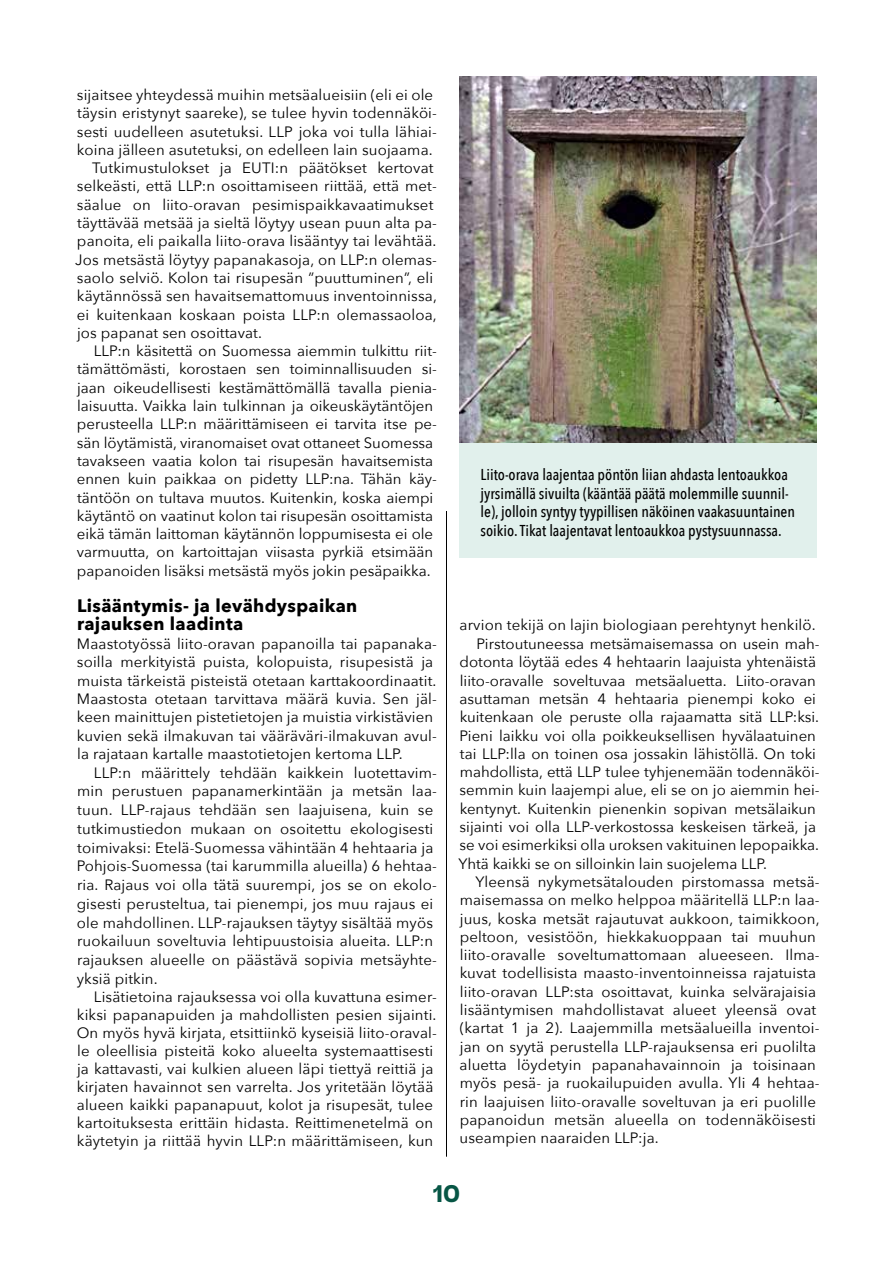
<style>
.page{position:relative;width:893px;height:1263px;background:#fff}
.page>*{position:absolute;margin:0;border:0;box-sizing:border-box;transform-origin:0 0}
.t1{font:900 24px "Panel Sans";color:#075645}
.t2{font:700 18px/18px "Avenir Next";letter-spacing:.02em;color:#000}
.t3{font:500 15.75px/18.8px "Avenir Next Condensed";color:#000}
.t4{font:15px/18.8px "Avenir Next";letter-spacing:.01em;color:#000}
</style>
<div class="page">
<hr style="left:446px;top:511px;width:1px;height:646px;background:#000">
<img style="left:459px;top:77px;width:357px;height:366px">
<div style="left:459px;top:443px;width:357px;height:114px;background:#e1f0ec"></div>
<p class="t4" style="left:77px;top:85px;width:358px">sijaitsee yhteydessä muihin metsäalueisiin (eli ei ole</p>
<p class="t4" style="left:77px;top:103px;width:361px">täysin eristynyt saareke), se tulee hyvin todennäköi-</p>
<p class="t4" style="left:77px;top:121px;width:362px">sesti uudelleen asutetuksi. LLP joka voi tulla lähiai-</p>
<p class="t4" style="left:77px;top:140px;width:357px">koina jälleen asutetuksi, on edelleen lain suojaama.</p>
<p class="t4" style="left:92px;top:158px;width:343px">Tutkimustulokset ja EUTI:n päätökset kertovat</p>
<p class="t4" style="left:77px;top:176px;width:361px">selkeästi, että LLP:n osoittamiseen riittää, että met-</p>
<p class="t4" style="left:77px;top:194px;width:358px">säalue on liito-oravan pesimispaikkavaatimukset</p>
<p class="t4" style="left:77px;top:213px;width:361px">täyttävää metsää ja sieltä löytyy usean puun alta pa-</p>
<p class="t4" style="left:77px;top:231px;width:361px">panoita, eli paikalla liito-orava lisääntyy tai levähtää.</p>
<p class="t4" style="left:75px;top:249px;width:363px">Jos metsästä löytyy papanakasoja, on LLP:n olemas-</p>
<p class="t4" style="left:77px;top:268px;width:358px">saolo selviö. Kolon tai risupesän ”puuttuminen”, eli</p>
<p class="t4" style="left:77px;top:286px;width:361px">käytännössä sen havaitsemattomuus inventoinnissa,</p>
<p class="t4" style="left:77px;top:304px;width:361px">ei kuitenkaan koskaan poista LLP:n olemassaoloa,</p>
<p class="t4" style="left:77px;top:323px;width:187px">jos papanat sen osoittavat.</p>
<p class="t4" style="left:94px;top:341px;width:344px">LLP:n käsitettä on Suomessa aiemmin tulkittu riit-</p>
<p class="t4" style="left:77px;top:359px;width:361px">tämättömästi, korostaen sen toiminnallisuuden si-</p>
<p class="t4" style="left:77px;top:377px;width:361px">jaan oikeudellisesti kestämättömällä tavalla pienia-</p>
<p class="t4" style="left:77px;top:396px;width:358px">laisuutta. Vaikka lain tulkinnan ja oikeuskäytäntöjen</p>
<p class="t4" style="left:77px;top:414px;width:361px">perusteella LLP:n määrittämiseen ei tarvita itse pe-</p>
<p class="t4" style="left:77px;top:432px;width:358px">sän löytämistä, viranomaiset ovat ottaneet Suomessa</p>
<p class="t4" style="left:77px;top:451px;width:358px">tavakseen vaatia kolon tai risupesän havaitsemista</p>
<p class="t4" style="left:77px;top:469px;width:362px">ennen kuin paikkaa on pidetty LLP:na. Tähän käy-</p>
<p class="t4" style="left:77px;top:487px;width:358px">täntöön on tultava muutos. Kuitenkin, koska aiempi</p>
<p class="t4" style="left:77px;top:506px;width:358px">käytäntö on vaatinut kolon tai risupesän osoittamista</p>
<p class="t4" style="left:77px;top:524px;width:358px">eikä tämän laittoman käytännön loppumisesta ei ole</p>
<p class="t4" style="left:77px;top:542px;width:358px">varmuutta, on kartoittajan viisasta pyrkiä etsimään</p>
<p class="t4" style="left:77px;top:560px;width:355px">papanoiden lisäksi metsästä myös jokin pesäpaikka.</p>
<p class="t2" style="left:77px;top:596px;width:282px">Lisääntymis- ja levähdyspaikan rajauksen laadinta</p>
<p class="t4" style="left:77px;top:634px;width:362px;line-height:18.3px">Maastotyössä liito-oravan papanoilla tai papanaka&shy;soilla merkityistä puista, kolopuista, risupesistä ja muista tärkeistä pisteistä otetaan karttakoordinaatit.<br>Maastosta otetaan tarvittava määrä kuvia. Sen jäl&shy;keen mainittujen pistetietojen ja muistia virkistävien kuvien sekä ilmakuvan tai vääräväri-ilmakuvan avul&shy;la rajataan kartalle maastotietojen kertoma LLP.</p>
<p class="t4" style="left:77px;top:762px;width:362px;text-indent:17px">LLP:n määrittely tehdään kaikkein luotettavim&shy;min perustuen papanamerkintään ja metsän laa&shy;tuun. LLP-rajaus tehdään sen laajuisena, kuin se tutkimustiedon mukaan on osoitettu ekologisesti toimivaksi: Etelä-Suomessa vähintään 4 hehtaaria ja Pohjois-Suomessa (tai karummilla alueilla) 6 hehtaa&shy;ria. Rajaus voi olla tätä suurempi, jos se on ekolo&shy;gisesti perusteltua, tai pienempi, jos muu rajaus ei ole mahdollinen. LLP-rajauksen täytyy sisältää myös ruokailuun soveltuvia lehtipuustoisia alueita. LLP:n rajauksen alueelle on päästävä sopivia metsäyhte&shy;yksiä pitkin.</p>
<p class="t4" style="left:77px;top:987px;width:362px;line-height:18px;text-indent:17px">Lisätietoina rajauksessa voi olla kuvattuna esimer&shy;kiksi papanapuiden ja mahdollisten pesien sijainti.<br>On myös hyvä kirjata, etsittiinkö kyseisiä liito-oraval&shy;le oleellisia pisteitä koko alueelta systemaattisesti ja kattavasti, vai kulkien alueen läpi tiettyä reittiä ja kirjaten havainnot sen varrelta. Jos yritetään löytää alueen kaikki papanapuut, kolot ja risupesät, tulee kartoituksesta erittäin hidasta. Reittimenetelmä on käytetyin ja riittää hyvin LLP:n määrittämiseen, kun</p>
<p class="t3" style="left:480px;top:465px;width:316px">Liito-orava laajentaa pöntön liian ahdasta lentoaukkoa jyrsimällä sivuilta (kääntää päätä molemmille suunnil&shy;le), jolloin syntyy tyypillisen näköinen vaakasuuntainen soikio. Tikat laajentavat lentoaukkoa pystysuunnassa.</p>
<p class="t4" style="left:460px;top:615px;width:357px">arvion tekijä on lajin biologiaan perehtynyt henkilö.</p>
<p class="t4" style="left:477px;top:634px;width:345px">Pirstoutuneessa metsämaisemassa on usein mah-</p>
<p class="t4" style="left:460px;top:652px;width:358px">dotonta löytää edes 4 hehtaarin laajuista yhtenäistä</p>
<p class="t4" style="left:460px;top:670px;width:358px">liito-oravalle soveltuvaa metsäaluetta. Liito-oravan</p>
<p class="t4" style="left:460px;top:689px;width:358px">asuttaman metsän 4 hehtaaria pienempi koko ei</p>
<p class="t4" style="left:460px;top:707px;width:361px">kuitenkaan ole peruste olla rajaamatta sitä LLP:ksi.</p>
<p class="t4" style="left:460px;top:725px;width:358px">Pieni laikku voi olla poikkeuksellisen hyvälaatuinen</p>
<p class="t4" style="left:460px;top:743px;width:358px">tai LLP:lla on toinen osa jossakin lähistöllä. On toki</p>
<p class="t4" style="left:460px;top:762px;width:361px">mahdollista, että LLP tulee tyhjenemään todennäköi-</p>
<p class="t4" style="left:460px;top:780px;width:361px">semmin kuin laajempi alue, eli se on jo aiemmin hei-</p>
<p class="t4" style="left:460px;top:798px;width:358px">kentynyt. Kuitenkin pienenkin sopivan metsälaikun</p>
<p class="t4" style="left:460px;top:817px;width:358px">sijainti voi olla LLP-verkostossa keskeisen tärkeä, ja</p>
<p class="t4" style="left:460px;top:835px;width:361px">se voi esimerkiksi olla uroksen vakituinen lepopaikka.</p>
<p class="t4" style="left:458px;top:853px;width:310px">Yhtä kaikki se on silloinkin lain suojelema LLP.</p>
<p class="t4" style="left:475px;top:872px;width:346px">Yleensä nykymetsätalouden pirstomassa metsä-</p>
<p class="t4" style="left:460px;top:890px;width:361px">maisemassa on melko helppoa määritellä LLP:n laa-</p>
<p class="t4" style="left:460px;top:908px;width:361px">juus, koska metsät rajautuvat aukkoon, taimikkoon,</p>
<p class="t4" style="left:460px;top:926px;width:358px">peltoon, vesistöön, hiekkakuoppaan tai muuhun</p>
<p class="t4" style="left:460px;top:945px;width:361px">liito-oravalle soveltumattomaan alueeseen. Ilma-</p>
<p class="t4" style="left:460px;top:963px;width:358px">kuvat todellisista maasto-inventoinneissa rajatuista</p>
<p class="t4" style="left:460px;top:981px;width:358px">liito-oravan LLP:sta osoittavat, kuinka selvärajaisia</p>
<p class="t4" style="left:460px;top:1000px;width:358px">lisääntymisen mahdollistavat alueet yleensä ovat</p>
<p class="t4" style="left:460px;top:1018px;width:361px">(kartat 1 ja 2). Laajemmilla metsäalueilla inventoi-</p>
<p class="t4" style="left:460px;top:1036px;width:358px">jan on syytä perustella LLP-rajauksensa eri puolilta</p>
<p class="t4" style="left:460px;top:1055px;width:358px">aluetta löydetyin papanahavainnoin ja toisinaan</p>
<p class="t4" style="left:460px;top:1073px;width:361px">myös pesä- ja ruokailupuiden avulla. Yli 4 hehtaa-</p>
<p class="t4" style="left:460px;top:1091px;width:358px">rin laajuisen liito-oravalle soveltuvan ja eri puolille</p>
<p class="t4" style="left:460px;top:1109px;width:358px">papanoidun metsän alueella on todennäköisesti</p>
<p class="t4" style="left:460px;top:1128px;width:201px">useampien naaraiden LLP:ja.</p>
<h1 class="t1" style="left:433px;top:1179px;width:29px">10</h1>
</div>
